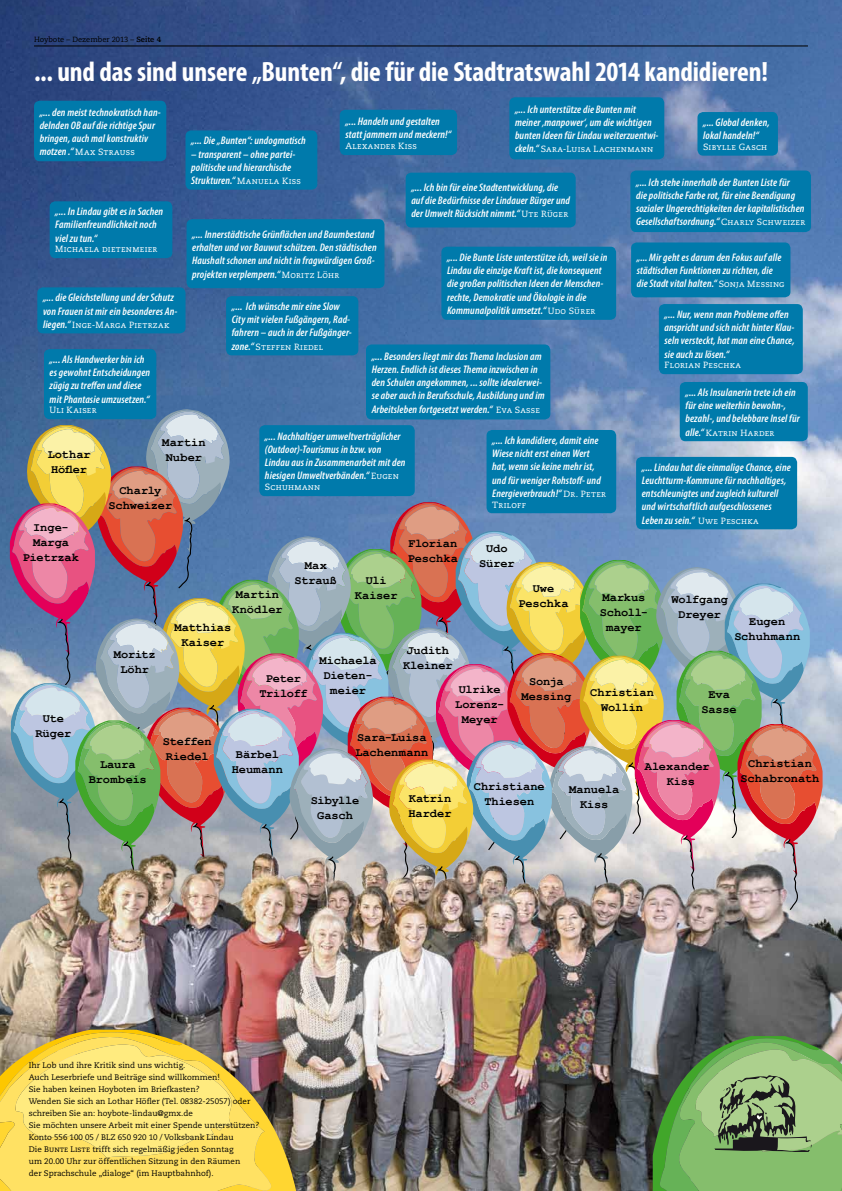
<style>
.page{position:relative;width:842px;height:1191px;background:#fff}
.page>*{position:absolute;margin:0;border:0;box-sizing:border-box;transform-origin:0 0}
.t1{font:700 condensed 28px "Myriad Pro";letter-spacing:-.005em;color:#fff}
.t2{font:700 12px/15px "Courier New";letter-spacing:-.01em;color:#000;text-align:center}
.t3{font:700 12px/15px "Courier New";letter-spacing:.01em;color:#000;text-align:center}
.t4{font:italic 600 condensed 11px/13.2px "Myriad Pro";letter-spacing:.01em;color:#fff}
.t5{font:9px "Caecilia LT Std";letter-spacing:.03em;color:#fff}
.t6{font:8px/12px "Caecilia LT Std";color:#000}
.t7{font:7.5px "Caecilia LT Std";color:#000}
.s1{font-weight:700}
.s2{font-family:"Myriad Pro";font-weight:600;font-style:italic;font-stretch:condensed;font-size:11px}
.s3{font-family:"Caecilia LT Std";font-weight:400;font-style:normal;font-stretch:normal;font-size:9px}
</style>
<div class="page">
<img style="left:0;top:0;width:842px;height:721px">
<hr style="left:34px;top:45px;width:774px;height:1px;background:#000">
<img style="left:0;top:721px;width:842px;height:470px">
<div style="left:37px;top:287px;width:149px;height:46px;background:#007aab;border-radius:6px"></div>
<div style="left:630px;top:170px;width:181px;height:62px;background:#007aab;border-radius:6px"></div>
<div style="left:366px;top:344px;width:184px;height:75px;background:#007aab;border-radius:6px"></div>
<div style="left:659px;top:304px;width:144px;height:70px;background:#007aab;border-radius:6px"></div>
<div style="left:680px;top:382px;width:128px;height:59px;background:#007aab;border-radius:6px"></div>
<div style="left:186px;top:130px;width:131px;height:60px;background:#007aab;border-radius:6px"></div>
<div style="left:34px;top:101px;width:132px;height:60px;background:#007aab;border-radius:6px"></div>
<div style="left:50px;top:201px;width:122px;height:57px;background:#007aab;border-radius:6px"></div>
<div style="left:187px;top:219px;width:197px;height:69px;background:#007aab;border-radius:6px"></div>
<div style="left:509px;top:97px;width:155px;height:62px;background:#007aab;border-radius:6px"></div>
<div style="left:697px;top:112px;width:81px;height:44px;background:#007aab;border-radius:6px"></div>
<div style="left:631px;top:242px;width:159px;height:55px;background:#007aab;border-radius:6px"></div>
<div style="left:226px;top:296px;width:132px;height:59px;background:#007aab;border-radius:6px"></div>
<div style="left:441px;top:247px;width:175px;height:73px;background:#007aab;border-radius:6px"></div>
<div style="left:44px;top:349px;width:112px;height:70px;background:#007aab;border-radius:6px"></div>
<div style="left:406px;top:173px;width:170px;height:54px;background:#007aab;border-radius:6px"></div>
<svg style="left:653px;top:1017px;width:189px;height:174px;background:#769c65"></svg>
<div style="left:340px;top:110px;width:117px;height:45px;background:#007aab;border-radius:6px"></div>
<img style="left:0;top:1009px;width:296px;height:182px">
<img style="left:0;top:1031px;width:274px;height:160px">
<svg style="left:10px;top:1041px;width:223px;height:116px;background:#f8e072"></svg>
<img style="left:10px;top:402px;width:812px;height:537px">
<p class="t7" style="left:34px;top:35px;width:129px">Hoybote – Dezember 2013 – <span class="s1">Seite 4</span></p>
<h1 class="t1" style="left:34px;top:56px;width:735px">... und das sind unsere „Bunten“, die für die Stadtratswahl 2014 kandidieren!</h1>
<p class="t4" style="left:515px;top:102px;width:145px">„... Ich unterstütze die Bunten mit meiner ‚manpower‘, um die wichtigen bunten Ideen für Lindau weiterzuentwi-</p>
<p class="t5" style="left:515px;top:144px;width:140px"><span class="s2">ckeln.“</span> Sara-Luisa Lachenmann</p>
<p class="t4" style="left:40px;top:105px;width:122px">„... den meist technokratisch han&shy;delnden OB auf die richtige Spur bringen, auch mal konstruktiv</p>
<p class="t5" style="left:40px;top:147px;width:97px"><span class="s2">motzen .“</span> Max Strauss</p>
<p class="t4" style="left:345px;top:114px;width:107px">„... Handeln und gestalten statt jammern und meckern!“</p>
<p class="t5" style="left:345px;top:140px;width:73px">Alexander Kiss</p>
<p class="t4" style="left:703px;top:115px;width:68px">„... Global denken, lokal handeln!“</p>
<p class="t5" style="left:703px;top:142px;width:66px">Sibylle Gasch</p>
<p class="t4" style="left:191px;top:134px;width:116px">„... Die „Bunten“: undogmatisch</p>
<p class="t4" style="left:191px;top:147px;width:111px">– transparent – ohne partei&shy;politische und hierarchische<br>Strukturen.“ <span class="s3">Manuela Kiss</span></p>
<p class="t4" style="left:636px;top:175px;width:171px">„... Ich stehe innerhalb der Bunten Liste für<br>die politische Farbe rot, für eine Beendigung sozialer Ungerechtigkeiten der kapitalistischen Gesellschaftsordnung.“ <span class="s3">Charly Schweizer</span></p>
<p class="t4" style="left:411px;top:180px;width:160px">„... Ich bin für eine Stadtentwicklung, die auf die Bedürfnisse der Lindauer Bürger und der Umwelt Rücksicht nimmt.“ <span class="s3">Ute Rüger</span></p>
<p class="t4" style="left:55px;top:205px;width:109px">„... In Lindau gibt es in Sachen<br>Familienfreundlichkeit noch viel zu tun.“</p>
<p class="t5" style="left:55px;top:244px;width:104px">Michaela dietenmeier</p>
<p class="t4" style="left:192px;top:227px;width:186px">„... Innerstädtische Grünflächen und Baumbestand erhalten und vor Bauwut schützen. Den städtischen Haushalt schonen und nicht in fragwürdigen Groß&shy;projekten verplempern.“ <span class="s3">Moritz Löhr</span></p>
<p class="t4" style="left:637px;top:250px;width:150px">„... Mir geht es darum den Fokus auf alle städtischen Funktionen zu richten, die die Stadt vital halten.“ <span class="s3">Sonja Messing</span></p>
<p class="t4" style="left:447px;top:250px;width:162px">„... Die Bunte Liste unterstütze ich, weil sie in Lindau die einzige Kraft ist, die konsequent die großen politischen Ideen der Menschen&shy;rechte, Demokratie und Ökologie in die Kommunalpolitik umsetzt.“ <span class="s3">Udo Sürer</span></p>
<p class="t4" style="left:43px;top:291px;width:136px">„... die Gleichstellung und der Schutz von Frauen ist mir ein besonderes An-</p>
<p class="t5" style="left:43px;top:319px;width:128px"><span class="s2">liegen.“</span> Inge-Marga Pietrzak</p>
<p class="t4" style="left:232px;top:300px;width:122px">„... Ich wünsche mir eine Slow<br>City mit vielen Fußgängern, Rad&shy;fahrern – auch in der Fußgänger-</p>
<p class="t5" style="left:232px;top:341px;width:93px"><span class="s2">zone.“</span> Steffen Riedel</p>
<p class="t4" style="left:664px;top:307px;width:132px">„... Nur, wenn man Probleme offen anspricht und sich nicht hinter Klau&shy;seln versteckt, hat man eine Chance, sie auch zu lösen.“</p>
<p class="t5" style="left:664px;top:360px;width:78px">Florian Peschka</p>
<p class="t4" style="left:685px;top:385px;width:116px">„... Als Insulanerin trete ich ein für eine weiterhin bewohn-, bezahl-, und belebbare Insel für</p>
<p class="t5" style="left:685px;top:427px;width:90px"><span class="s2">alle.“</span> Katrin Harder</p>
<p class="t4" style="left:372px;top:349px;width:174px">„... Besonders liegt mir das Thema Inclusion am Herzen. Endlich ist dieses Thema inzwischen in den Schulen angekommen, ... sollte idealerwei&shy;se aber auch in Berufsschule, Ausbildung und im Arbeitsleben fortgesetzt werden.“ <span class="s3">Eva Sasse</span></p>
<p class="t4" style="left:50px;top:352px;width:102px">„... Als Handwerker bin ich es gewohnt Entscheidungen zügig zu treffen und diese mit Phantasie umzusetzen.“</p>
<p class="t5" style="left:50px;top:405px;width:48px">Uli Kaiser</p>
<p class="t2" style="left:162px;top:434px;width:45px;text-align:left">Martin<br>Nuber</p>
<p class="t4" style="left:265px;top:429px;width:142px">„... Nachhaltiger umweltverträglicher (Outdoor)-Tourismus in bzw. von Lindau aus in Zusammenarbeit mit den hiesigen Umweltverbänden.“ <span class="s3">Eugen</span></p>
<p class="t5" style="left:265px;top:481px;width:57px">Schuhmann</p>
<p class="t4" style="left:492px;top:433px;width:115px">„... Ich kandidiere, damit eine<br>Wiese nicht erst einen Wert hat, wenn sie keine mehr ist, und für weniger Rohstoff- und<br>Energieverbrauch!“ <span class="s3">Dr. Peter</span></p>
<p class="t5" style="left:492px;top:499px;width:35px">Triloff</p>
<p class="t2" style="left:48px;top:446px;width:45px;text-align:left">Lothar<br>Höfler</p>
<p class="t4" style="left:642px;top:460px;width:150px">„... Lindau hat die einmalige Chance, eine Leuchtturm-Kommune für nachhaltiges, entschleunigtes und zugleich kulturell und wirtschaftlich aufgeschlossenes Leben zu sein.“ <span class="s3">Uwe Peschka</span></p>
<p class="t2" style="left:108px;top:483px;width:65px">Charly<br>Schweizer</p>
<p class="t2" style="left:23px;top:520px;width:58px">Inge-<br>Marga<br>Pietrzak</p>
<p class="t2" style="left:408px;top:535px;width:52px;text-align:left">Florian<br>Peschka</p>
<p class="t2" style="left:479px;top:540px;width:37px">Udo<br>Sürer</p>
<p class="t3" style="left:295px;top:557px;width:44px">Max<br>Strauß</p>
<p class="t2" style="left:355px;top:573px;width:44px">Uli<br>Kaiser</p>
<p class="t2" style="left:518px;top:580px;width:52px">Uwe<br>Peschka</p>
<p class="t2" style="left:600px;top:589px;width:50px">Markus<br>Scholl&shy;mayer</p>
<p class="t2" style="left:232px;top:586px;width:52px;text-align:left">Martin<br>Knödler</p>
<p class="t2" style="left:671px;top:591px;width:58px">Wolfgang<br>Dreyer</p>
<p class="t3" style="left:734px;top:613px;width:67px">Eugen<br>Schuhmann</p>
<p class="t2" style="left:174px;top:619px;width:58px">Matthias<br>Kaiser</p>
<p class="t2" style="left:403px;top:642px;width:51px;text-align:left">Judith<br>Kleiner</p>
<p class="t2" style="left:114px;top:646px;width:43px">Moritz<br>Löhr</p>
<p class="t2" style="left:320px;top:652px;width:58px">Michaela<br>Dieten&shy;meier</p>
<p class="t2" style="left:259px;top:670px;width:50px">Peter<br>Triloff</p>
<p class="t2" style="left:521px;top:673px;width:51px">Sonja<br>Messing</p>
<p class="t2" style="left:455px;top:682px;width:51px">Ulrike<br>Lorenz-<br>Meyer</p>
<p class="t2" style="left:590px;top:684px;width:65px">Christian<br>Wollin</p>
<p class="t2" style="left:701px;top:686px;width:37px">Eva<br>Sasse</p>
<p class="t2" style="left:35px;top:710px;width:37px">Ute<br>Rüger</p>
<p class="t2" style="left:355px;top:729px;width:75px;text-align:left">Sara-Luisa<br>Lachenmann</p>
<p class="t2" style="left:163px;top:733px;width:50px;text-align:left">Steffen<br>Riedel</p>
<p class="t2" style="left:232px;top:746px;width:53px">Bärbel<br>Heumann</p>
<p class="t2" style="left:740px;top:755px;width:80px">Christian<br>Schabronath</p>
<p class="t2" style="left:89px;top:756px;width:59px">Laura<br>Brombeis</p>
<p class="t2" style="left:667px;top:758px;width:44px;text-align:left;text-indent:-22px">Alexander<br>Kiss</p>
<p class="t2" style="left:474px;top:778px;width:72px">Christiane</p>
<p class="t2" style="left:569px;top:781px;width:52px">Manuela<br>Kiss</p>
<p class="t2" style="left:408px;top:790px;width:45px;text-align:left">Katrin<br>Harder</p>
<p class="t2" style="left:311px;top:792px;width:50px">Sibylle</p>
<p class="t2" style="left:484px;top:793px;width:51px">Thiesen</p>
<p class="t2" style="left:317px;top:807px;width:37px">Gasch</p>
<p class="t6" style="left:29px;top:1059px;width:232px">Ihr Lob und ihre Kritik sind uns wichtig.<br>Auch Leserbriefe und Beiträge sind willkommen!<br>Sie haben keinen Hoyboten im Briefkasten?<br>Wenden Sie sich an Lothar Höfler (Tel. 08382-25057) oder schreiben Sie an: hoybote-lindau@gmx.de<br>Sie möchten unsere Arbeit mit einer Spende unterstützen?<br>Konto 556 100 05 / BLZ 650 920 10 / Volksbank Lindau<br>Die Bunte Liste trifft sich regelmäßig jeden Sonntag<br>um 20.00 Uhr zur öffentlichen Sitzung in den Räumen<br>der Sprachschule „dialoge“ (im Hauptbahnhof).</p>
</div>
